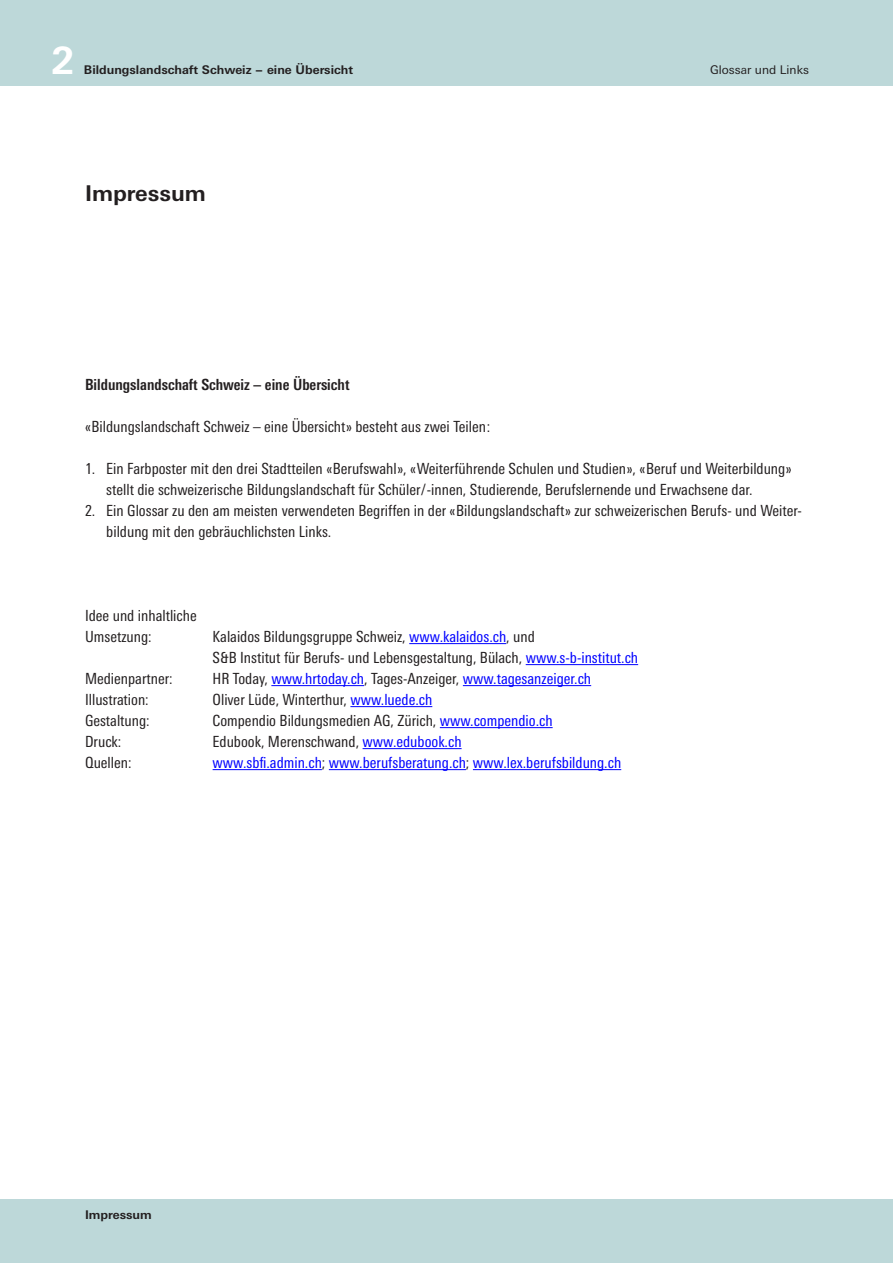
<style>
.page{position:relative;width:893px;height:1263px;background:#fff}
.page>*{position:absolute;margin:0;border:0;box-sizing:border-box;transform-origin:0 0}
.t1{font:700 37.5px "LT Univers Basic";color:#fff}
.t2{font:700 21.75px "LT Univers Basic";color:#231f20}
.t3{font:condensed 15.3px/21px "LT Univers";color:#231f20}
.t4{font:condensed 15.3px "LT Univers";color:#00f}
.t5{font:700 condensed 15.3px "LT Univers";color:#231f20}
.t6{font:700 12px "LT Univers Basic";color:#231f20}
.t7{font:12px "LT Univers Basic";color:#231f20}
.s1{color:#00f}
.s2{color:#231f20}
</style>
<div class="page">
<div style="left:0;top:0;width:893px;height:85px;background:#bdd8d9"></div>
<div style="left:0;top:1199px;width:893px;height:64px;background:#bdd8d9"></div>
<hr style="left:409px;top:643px;width:97px;height:1px;background:#00f">
<hr style="left:526px;top:664px;width:112px;height:1px;background:#00f">
<hr style="left:271px;top:685px;width:93px;height:1px;background:#00f">
<hr style="left:463px;top:685px;width:128px;height:1px;background:#00f">
<hr style="left:350px;top:706px;width:82px;height:1px;background:#00f">
<hr style="left:440px;top:727px;width:113px;height:1px;background:#00f">
<hr style="left:363px;top:748px;width:99px;height:1px;background:#00f">
<hr style="left:213px;top:769px;width:109px;height:1px;background:#00f">
<hr style="left:329px;top:769px;width:137px;height:1px;background:#00f">
<hr style="left:473px;top:769px;width:148px;height:1px;background:#00f">
<h1 class="t1" style="left:51px;top:38px;width:25px">2</h1>
<p class="t6" style="left:84px;top:63px;width:271px">Bildungslandschaft Schweiz − eine Übersicht</p>
<p class="t7" style="left:710px;top:63px;width:100px">Glossar und Links</p>
<h2 class="t2" style="left:85px;top:180px;width:122px">Impressum</h2>
<p class="t5" style="left:85px;top:376px;width:266px">Bildungslandschaft Schweiz – eine Übersicht</p>
<p class="t3" style="left:85px;top:416px;width:407px">«Bildungslandschaft Schweiz – eine Übersicht» besteht aus zwei Teilen:</p>
<p class="t3" style="left:106px;top:458px;width:687px;text-indent:-21px">1. Ein Farbposter mit den drei Stadtteilen «Berufswahl», «Weiterführende Schulen und Studien», «Beruf und Weiterbildung» stellt die schweizerische Bildungslandschaft für Schüler/-innen, Studierende, Berufslernende und Erwachsene dar.</p>
<p class="t3" style="left:106px;top:500px;width:697px;text-indent:-21px">2. Ein Glossar zu den am meisten verwendeten Begriffen in der «Bildungslandschaft» zur schweizerischen Berufs- und Weiter&shy;bildung mit den gebräuchlichsten Links.</p>
<p class="t3" style="left:85px;top:605px;width:113px">Idee und inhaltliche<br>Umsetzung:</p>
<p class="t3" style="left:213px;top:626px;width:427px">Kalaidos Bildungsgruppe Schweiz, <span class="s1">www.kalaidos.ch</span>, und<br>S&amp;B Institut für Berufs- und Lebensgestaltung, Bülach, <span class="s1">www.s-b-institut.ch</span></p>
<p class="t3" style="left:85px;top:668px;width:89px">Medienpartner:</p>
<p class="t4" style="left:213px;top:670px;width:380px"><span class="s2">HR Today,</span> www.hrtoday.ch<span class="s2">, Tages-Anzeiger,</span> www.tagesanzeiger.ch</p>
<p class="t3" style="left:85px;top:689px;width:65px">Illustration:</p>
<p class="t3" style="left:213px;top:689px;width:221px">Oliver Lüde, Winterthur, <span class="s1">www.luede.ch</span></p>
<p class="t3" style="left:85px;top:710px;width:66px">Gestaltung:</p>
<p class="t3" style="left:213px;top:710px;width:342px">Compendio Bildungsmedien AG, Zürich, <span class="s1">www.compendio.ch</span></p>
<p class="t3" style="left:85px;top:731px;width:38px">Druck:</p>
<p class="t3" style="left:213px;top:731px;width:251px">Edubook, Merenschwand, <span class="s1">www.edubook.ch</span></p>
<p class="t3" style="left:85px;top:752px;width:48px">Quellen:</p>
<p class="t4" style="left:213px;top:754px;width:410px">www.sbfi.admin.ch<span class="s2">;</span> www.berufsberatung.ch<span class="s2">;</span> www.lex.berufsbildung.ch</p>
<p class="t6" style="left:85px;top:1207px;width:46px">Glossar</p>
<p class="t6" style="left:85px;top:1207px;width:68px">Impressum</p>
</div>
